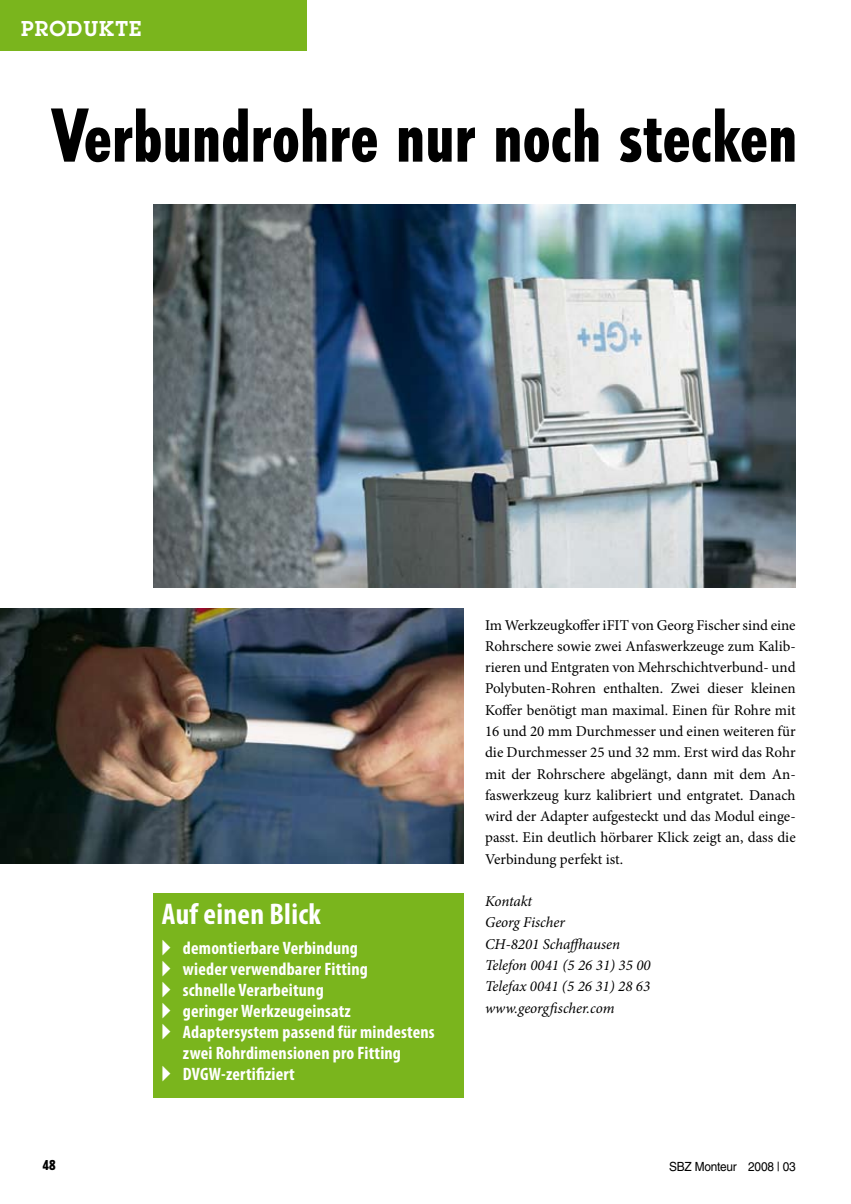
<style>
.page{position:relative;width:851px;height:1204px;background:#fff}
.page>*{position:absolute;margin:0;border:0;box-sizing:border-box;transform-origin:0 0}
.t1{font:800 condensed 72px "Tempo Std";color:#000}
.t2{font:700 condensed 30px "Myriad Pro";letter-spacing:.01em;color:#fff}
.t3{font:600 21px "Lubalin Graph Std";letter-spacing:.05em;color:#fff}
.t4{font:700 condensed 18px "Myriad Pro";letter-spacing:.01em;color:#fff}
.t5{font:15px/21.3px "Minion Pro";color:#000;text-align:justify}
.t6{font:italic 15px/21.3px "Minion Pro";color:#000}
.t7{font:800 condensed 13.5px "Tempo Std";color:#000}
.t8{font:12.6px "Helvetica LT Std";letter-spacing:-.02em;color:#000;scale:.94 1}
</style>
<div class="page">
<img style="left:153px;top:204px;width:642px;height:383px">
<img style="left:0;top:608px;width:463px;height:255px">
<div style="left:0;top:0;width:306px;height:51px;background:#7ab51d"></div>
<div style="left:153px;top:893px;width:310px;height:204px;background:#7ab51d"></div>
<h3 class="t3" style="left:21px;top:15px;width:121px">PRODUKTE</h3>
<h1 class="t1" style="left:53px;top:90px;width:745px">Verbundrohre nur noch stecken</h1>
<h2 class="t2" style="left:162px;top:895px;width:160px">Auf einen Blick</h2>
<p class="t4" style="left:162px;top:936px;width:198px">▸ demontierbare Verbindung</p>
<p class="t4" style="left:162px;top:957px;width:208px">▸ wieder verwendbarer Fitting</p>
<p class="t4" style="left:162px;top:978px;width:163px">▸ schnelle Verarbeitung</p>
<p class="t4" style="left:162px;top:999px;width:191px">▸ geringer Werkzeugeinsatz</p>
<p class="t4" style="left:162px;top:1020px;width:274px">▸ Adaptersystem passend für mindestens</p>
<p class="t4" style="left:183px;top:1041px;width:219px">zwei Rohrdimensionen pro Fitting</p>
<p class="t4" style="left:162px;top:1062px;width:135px">▸ DVGW-zertifiziert</p>
<p class="t5" style="left:485px;top:614px;width:312px">Im Werkzeugkoffer iFIT von Georg Fischer sind eine Rohrschere sowie zwei Anfaswerkzeuge zum Kalib&shy;rieren und Entgraten von Mehrschichtverbund- und Polybuten-Rohren enthalten. Zwei dieser kleinen Koffer benötigt man maximal. Einen für Rohre mit 16 und 20 mm Durchmesser und einen weiteren für die Durchmesser 25 und 32 mm. Erst wird das Rohr mit der Rohrschere abgelängt, dann mit dem An&shy;faswerkzeug kurz kalibriert und entgratet. Danach wird der Adapter aufgesteckt und das Modul einge&shy;passt. Ein deutlich hörbarer Klick zeigt an, dass die Verbindung perfekt ist.</p>
<p class="t6" style="left:485px;top:890px;width:167px">Kontakt<br>Georg Fischer<br>CH-8201 Schaffhausen<br>Telefon 0041 (5 26 31) 35 00<br>Telefax 0041 (5 26 31) 28 63 www.georgfischer.com</p>
<p class="t7" style="left:43px;top:1156px;width:14px">48</p>
<p class="t8" style="left:669px;top:1158px;width:136px">SBZ Monteur 2008 | 03</p>
</div>
